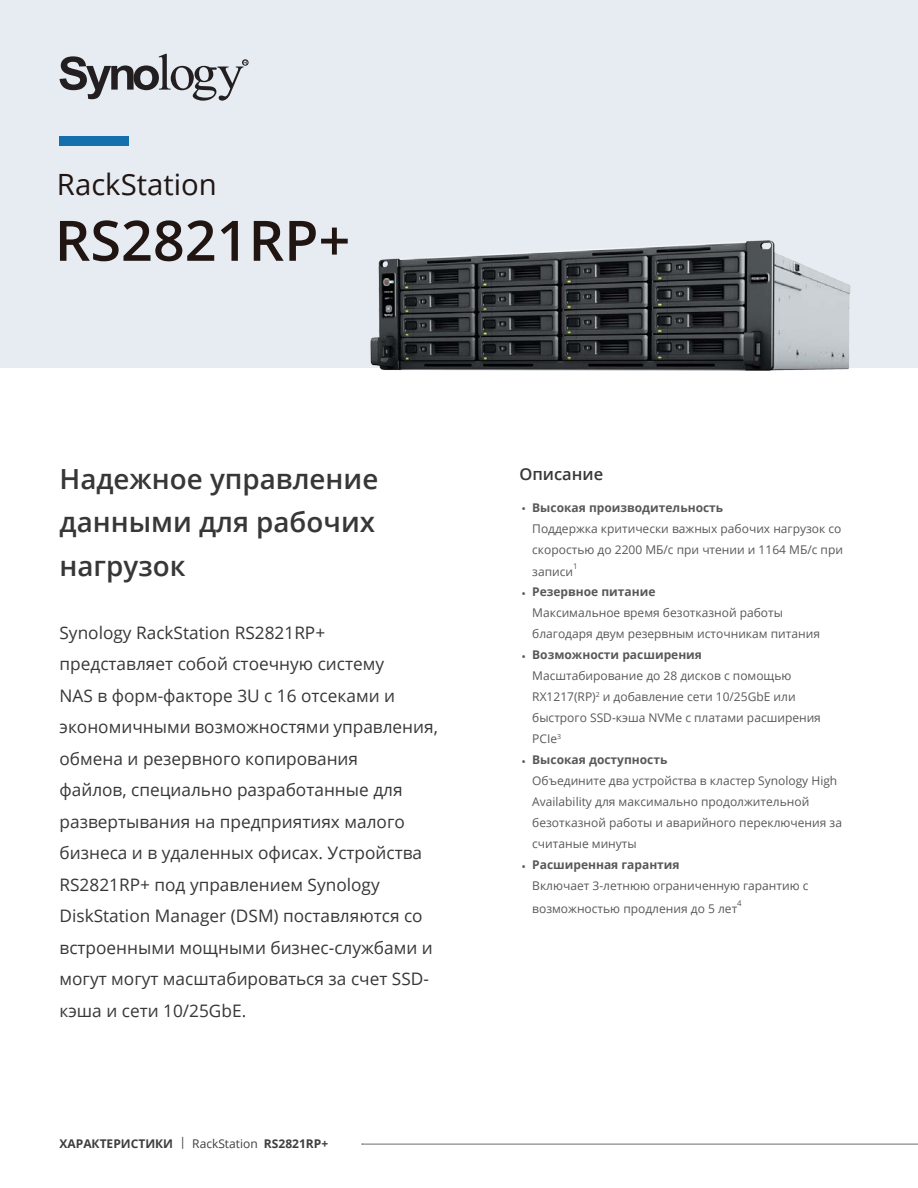
<style>
.page{position:relative;width:918px;height:1188px;background:#fff}
.page>*{position:absolute;margin:0;border:0;box-sizing:border-box;transform-origin:0 0}
.Model_Name{font:600 55.8px "Open Sans";color:#211512}
.Product_Type{font:29.25px "Open Sans";color:#211512}
.Introduction_Title{font:600 27.75px/43.5px "Open Sans";color:#383738;text-align:justify}
.Introduction{font:17.25px/31.5px "Open Sans";color:#383738}
.Selling_Title{font:600 16.5px "Open Sans";color:#383839}
.t1{font:12px/21px "Open Sans";color:#57585a}
.t2{font:700 12px "Open Sans";color:#3e3e3f}
.t3{font:7.8px "Open Sans";color:#57585a}
.s1{font-weight:400}
.s2{font-weight:700}
</style>
<div class="page">
<hr style="left:362px;top:1144px;width:556px;height:1px;background:#6c6d70">
<div style="left:0;top:0;width:918px;height:368px;background:#e6ecf2"></div>
<div style="left:60px;top:136px;width:69px;height:10px;background:#1470aa"></div>
<svg style="left:60px;top:54px;width:188px;height:47px"></svg>
<img style="left:370px;top:240px;width:481px;height:131px">
<p class="Product_Type" style="left:57px;top:165px;width:161px">RackStation</p>
<p class="Model_Name" style="left:55px;top:202px;width:297px">RS2821RP+</p>
<p class="Introduction_Title" style="left:60px;top:457px;width:320px">Надежное управление данными для рабочих нагрузок</p>
<p class="Introduction" style="left:60px;top:616px;width:380px">Synology RackStation RS2821RP+ представляет собой стоечную систему<br>NAS в форм-факторе 3U с 16 отсеками и экономичными возможностями управления, обмена и резервного копирования<br>файлов, специально разработанные для развертывания на предприятиях малого бизнеса и в удаленных офисах. Устройства RS2821RP+ под управлением Synology DiskStation Manager (DSM) поставляются со встроенными мощными бизнес-службами и могут могут масштабироваться за счет SSD&shy;кэша и сети 10/25GbE.</p>
<p class="t2" style="left:60px;top:1135px;width:270px">ХАРАКТЕРИСТИКИ <span class="s1">| RackStation</span> RS2821RP+</p>
<p class="Selling_Title" style="left:520px;top:463px;width:85px">Описание</p>
<p class="t1" style="left:532px;top:496px;width:312px;text-indent:-11px">• <span class="s2">Высокая производительность<br></span>Поддержка критически важных рабочих нагрузок со скоростью до 2200 МБ/с при чтении и 1164 МБ/с при</p>
<p class="t1" style="left:532px;top:561px;width:42px">записи</p>
<p class="t3" style="left:573px;top:561px;width:6px">1</p>
<p class="t1" style="left:532px;top:581px;width:289px;text-indent:-11px">• <span class="s2">Резервное питание<br></span>Максимальное время безотказной работы благодаря двум резервным источникам питания</p>
<p class="t1" style="left:532px;top:644px;width:290px;text-indent:-11px">• <span class="s2">Возможности расширения<br></span>Масштабирование до 28 дисков с помощью<br>RX1217(RP)<sup>2</sup> и добавление сети 10/25GbE или быстрого SSD-кэша NVMe с платами расширения<br>PCIe<sup>3</sup></p>
<p class="t1" style="left:532px;top:749px;width:311px;text-indent:-11px">• <span class="s2">Высокая доступность<br></span>Объедините два устройства в кластер Synology High Availability для максимально продолжительной безотказной работы и аварийного переключения за считаные минуты</p>
<p class="t1" style="left:532px;top:854px;width:278px;text-indent:-11px">• <span class="s2">Расширенная гарантия<br></span>Включает 3-летнюю ограниченную гарантию с</p>
<p class="t1" style="left:532px;top:897px;width:207px">возможностью продления до 5 лет</p>
<p class="t3" style="left:737px;top:898px;width:6px">4</p>
</div>
